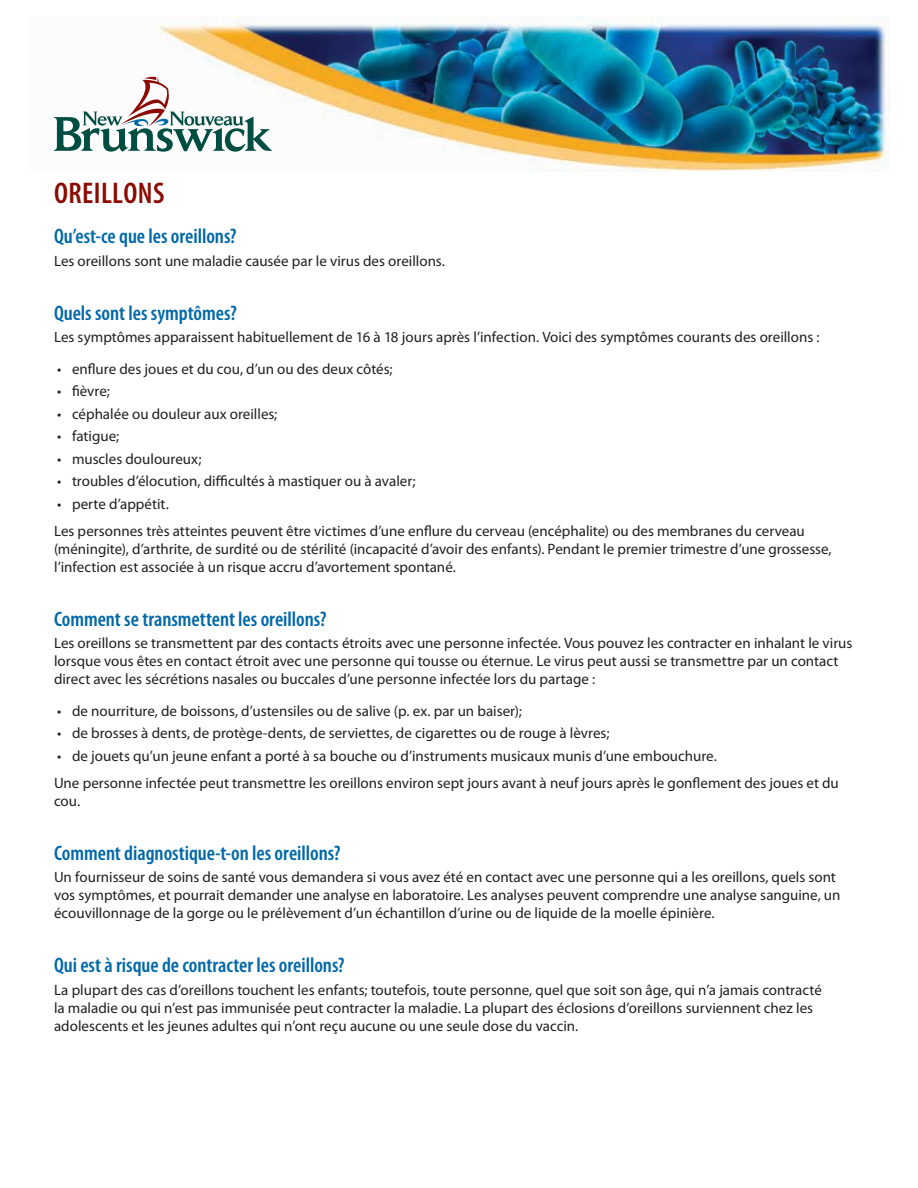
<style>
.page{position:relative;width:918px;height:1188px;background:#fff}
.page>*{position:absolute;margin:0;border:0;box-sizing:border-box;transform-origin:0 0}
.t1{font:600 condensed 30px "Myriad Pro";letter-spacing:.01em;color:#8b0a02}
.t2{font:600 condensed 21px "Myriad Pro";color:#0068a9}
.t3{font:15px/18px "Myriad Pro";color:#231f20}
</style>
<div class="page">
<img style="left:157px;top:16px;width:733px;height:155px">
<svg style="left:54px;top:76px;width:218px;height:76px"></svg>
<h1 class="t1" style="left:54px;top:176px;width:112px">OREILLONS</h1>
<h2 class="t2" style="left:54px;top:225px;width:184px">Qu’est-ce que les oreillons?</h2>
<p class="t3" style="left:54px;top:252px;width:393px">Les oreillons sont une maladie causée par le virus des oreillons.</p>
<h2 class="t2" style="left:54px;top:301px;width:184px">Quels sont les symptômes?</h2>
<p class="t3" style="left:54px;top:328px;width:767px">Les symptômes apparaissent habituellement de 16 à 18 jours après l’infection. Voici des symptômes courants des oreillons :</p>
<p class="t3" style="left:57px;top:360px;width:337px">• enflure des joues et du cou, d’un ou des deux côtés;</p>
<p class="t3" style="left:57px;top:382px;width:54px">• fièvre;</p>
<p class="t3" style="left:57px;top:405px;width:222px">• céphalée ou douleur aux oreilles;</p>
<p class="t3" style="left:57px;top:427px;width:64px">• fatigue;</p>
<p class="t3" style="left:57px;top:450px;width:146px">• muscles douloureux;</p>
<p class="t3" style="left:57px;top:472px;width:360px">• troubles d’élocution, difficultés à mastiquer ou à avaler;</p>
<p class="t3" style="left:54px;top:490px;width:752px;line-height:27px">• perte d’appétit.<br>Les personnes très atteintes peuvent être victimes d’une enflure du cerveau (encéphalite) ou des membranes du cerveau</p>
<p class="t3" style="left:54px;top:540px;width:779px">(méningite), d’arthrite, de surdité ou de stérilité (incapacité d’avoir des enfants). Pendant le premier trimestre d’une grossesse, l’infection est associée à un risque accru d’avortement spontané.</p>
<h2 class="t2" style="left:54px;top:607px;width:274px">Comment se transmettent les oreillons?</h2>
<p class="t3" style="left:54px;top:634px;width:800px">Les oreillons se transmettent par des contacts étroits avec une personne infectée. Vous pouvez les contracter en inhalant le virus lorsque vous êtes en contact étroit avec une personne qui tousse ou éternue. Le virus peut aussi se transmettre par un contact direct avec les sécrétions nasales ou buccales d’une personne infectée lors du partage :</p>
<p class="t3" style="left:57px;top:702px;width:466px">• de nourriture, de boissons, d’ustensiles ou de salive (p. ex. par un baiser);</p>
<p class="t3" style="left:57px;top:724px;width:554px">• de brosses à dents, de protège-dents, de serviettes, de cigarettes ou de rouge à lèvres;</p>
<p class="t3" style="left:54px;top:742px;width:786px;line-height:27px">• de jouets qu’un jeune enfant a porté à sa bouche ou d’instruments musicaux munis d’une embouchure.<br>Une personne infectée peut transmettre les oreillons environ sept jours avant à neuf jours après le gonflement des joues et du</p>
<p class="t3" style="left:54px;top:792px;width:28px">cou.</p>
<h2 class="t2" style="left:54px;top:841px;width:288px">Comment diagnostique-t-on les oreillons?</h2>
<p class="t3" style="left:54px;top:868px;width:788px">Un fournisseur de soins de santé vous demandera si vous avez été en contact avec une personne qui a les oreillons, quels sont vos symptômes, et pourrait demander une analyse en laboratoire. Les analyses peuvent comprendre une analyse sanguine, un écouvillonnage de la gorge ou le prélèvement d’un échantillon d’urine ou de liquide de la moelle épinière.</p>
<h2 class="t2" style="left:54px;top:954px;width:292px">Qui est à risque de contracter les oreillons?</h2>
<p class="t3" style="left:54px;top:981px;width:769px">La plupart des cas d’oreillons touchent les enfants; toutefois, toute personne, quel que soit son âge, qui n’a jamais contracté la maladie ou qui n’est pas immunisée peut contracter la maladie. La plupart des éclosions d’oreillons surviennent chez les adolescents et les jeunes adultes qui n’ont reçu aucune ou une seule dose du vaccin.</p>
</div>
